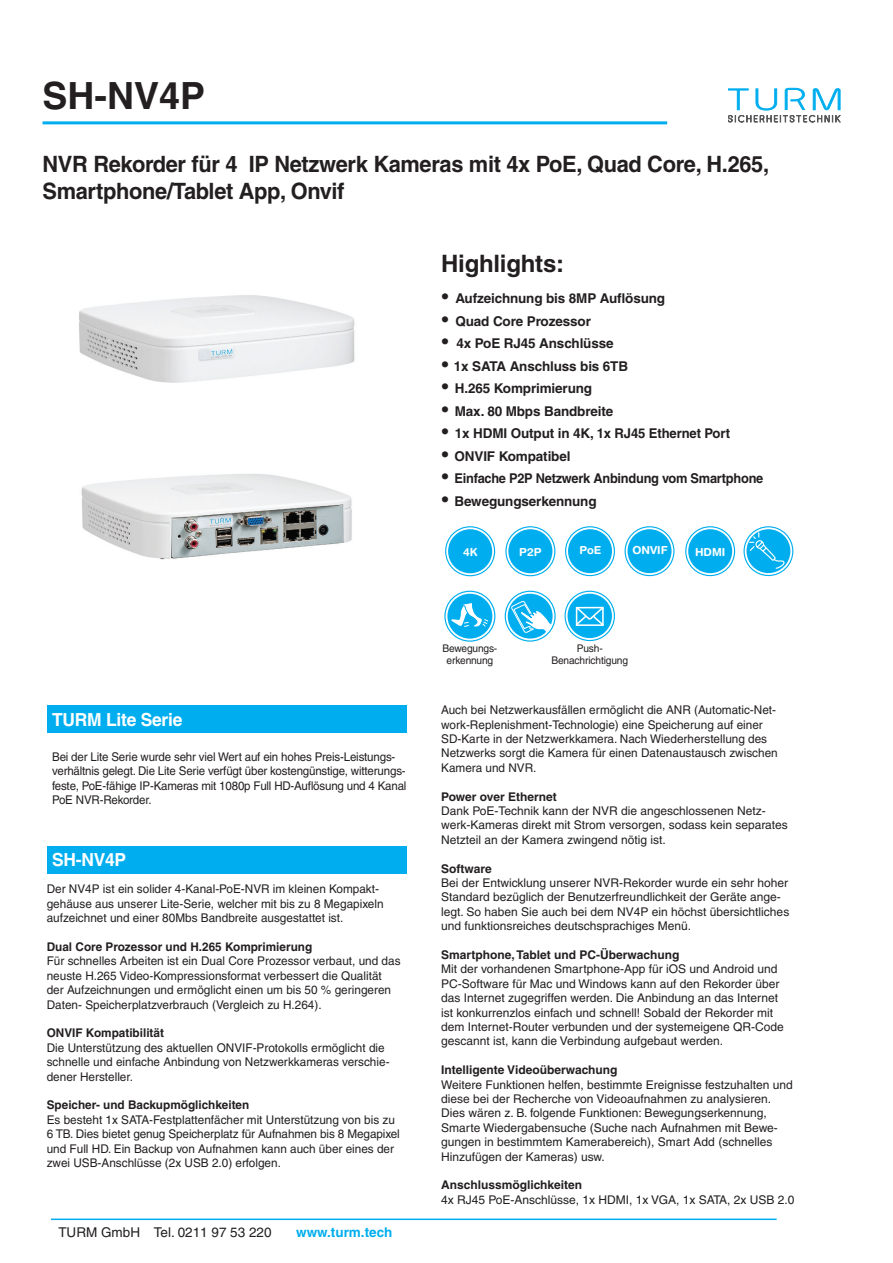
<style>
.page{position:relative;width:893px;height:1263px;background:#fff}
.page>*{position:absolute;margin:0;border:0;box-sizing:border-box;transform-origin:0 0}
.t1{font:700 37.5px "Helvetica";color:#231f20}
.t2{font:700 24px "Helvetica";letter-spacing:-.01em;color:#231f20}
.t3{font:700 22.5px/27px "Helvetica";letter-spacing:-.015em;color:#231f20}
.t4{font:700 18px "Helvetica";letter-spacing:-.015em;color:#fff}
.t5{font:700 13.5px "Helvetica";letter-spacing:-.01em;color:#231f20}
.t6{font:700 13.5px "Helvetica";letter-spacing:-.01em;color:#231f20;scale:.95 1}
.t7{font:13.5px "Helvetica";color:#231f20}
.t8{font:700 13.5px "Helvetica";color:#00aeef}
.t9{font:12px/14.4px "Helvetica";color:#231f20}
.t10{font:12px/14.4px "Helvetica";color:#231f20;scale:.96 1}
.t11{font:700 12px "Helvetica";color:#231f20}
.t12{font:700 11.1px "Helvetica Rounded";color:#fff}
.t13{font:10.5px/12.6px "Helvetica";letter-spacing:-.015em;color:#231f20;text-align:center}
.s1{font-family:"Myriad Pro";font-weight:600;font-size:25.5px}
</style>
<div class="page">
<svg style="left:728px;top:87px;width:113px;height:35px"></svg>
<hr style="left:43px;top:121px;width:624px;height:3px;background:#00aeef">
<div style="left:448px;top:529px;width:44px;height:44px;background:#00aeef;border-radius:50%"></div>
<div style="left:445px;top:526px;width:50px;height:50px;border:1px solid #00aeef;border-radius:50%"></div>
<div style="left:508px;top:529px;width:44px;height:44px;background:#00aeef;border-radius:50%"></div>
<div style="left:505px;top:526px;width:50px;height:50px;border:1px solid #00aeef;border-radius:50%"></div>
<div style="left:47px;top:846px;width:359px;height:27px;background:#00aeef"></div>
<div style="left:47px;top:705px;width:359px;height:27px;background:#00aeef"></div>
<hr style="left:51px;top:1218px;width:726px;height:2px;background:#00aeef">
<div style="left:628px;top:529px;width:43px;height:44px;background:#00aeef;border-radius:50%"></div>
<div style="left:625px;top:526px;width:49px;height:50px;border:1px solid #00aeef;border-radius:50%"></div>
<div style="left:568px;top:529px;width:44px;height:44px;background:#00aeef;border-radius:50%"></div>
<div style="left:565px;top:526px;width:50px;height:50px;border:1px solid #00aeef;border-radius:50%"></div>
<div style="left:688px;top:529px;width:44px;height:44px;background:#00aeef;border-radius:50%"></div>
<div style="left:685px;top:526px;width:50px;height:50px;border:1px solid #00aeef;border-radius:50%"></div>
<div style="left:447px;top:594px;width:45px;height:45px;background:#00aeef;border-radius:50%"></div>
<div style="left:444px;top:591px;width:51px;height:51px;border:1px solid #00aeef;border-radius:50%"></div>
<svg style="left:451px;top:603px;width:38px;height:24px"></svg>
<div style="left:508px;top:594px;width:45px;height:44px;background:#00aeef;border-radius:50%"></div>
<div style="left:505px;top:591px;width:51px;height:51px;border:1px solid #00aeef;border-radius:50%"></div>
<svg style="left:511px;top:601px;width:41px;height:32px"></svg>
<div style="left:568px;top:594px;width:44px;height:44px;background:#00aeef;border-radius:50%"></div>
<div style="left:564px;top:591px;width:51px;height:50px;border:1px solid #00aeef;border-radius:50%"></div>
<svg style="left:575px;top:606px;width:29px;height:20px"></svg>
<svg style="left:746px;top:529px;width:44px;height:44px"></svg>
<div style="left:743px;top:526px;width:50px;height:50px;border:1px solid #00aeef;border-radius:50%"></div>
<svg style="left:748px;top:532px;width:39px;height:38px"></svg>
<img style="left:79px;top:295px;width:276px;height:88px">
<img style="left:81px;top:474px;width:271px;height:86px">
<h1 class="t1" style="left:43px;top:73px;width:164px">SH-NV4P</h1>
<h3 class="t3" style="left:43px;top:150px;width:728px">NVR Rekorder für 4 IP Netzwerk Kameras mit 4x PoE, Quad Core, H.265,<br>Smartphone/Tablet App, Onvif</h3>
<h2 class="t2" style="left:441px;top:248px;width:124px">Highlights:</h2>
<p class="t5" style="left:441px;top:290px;width:226px"><span class="s1">•</span> Aufzeichnung bis 8MP Auflösung</p>
<p class="t5" style="left:441px;top:313px;width:151px"><span class="s1">•</span> Quad Core Prozessor</p>
<p class="t5" style="left:441px;top:335px;width:174px"><span class="s1">•</span> 4x PoE RJ45 Anschlüsse</p>
<p class="t5" style="left:441px;top:358px;width:188px"><span class="s1">•</span> 1x SATA Anschluss bis 6TB</p>
<p class="t5" style="left:441px;top:380px;width:153px"><span class="s1">•</span> H.265 Komprimierung</p>
<p class="t5" style="left:441px;top:403px;width:174px"><span class="s1">•</span> Max. 80 Mbps Bandbreite</p>
<p class="t5" style="left:441px;top:425px;width:290px"><span class="s1">•</span> 1x HDMI Output in 4K, 1x RJ45 Ethernet Port</p>
<p class="t5" style="left:441px;top:448px;width:131px"><span class="s1">•</span> ONVIF Kompatibel</p>
<p class="t6" style="left:441px;top:470px;width:341px"><span class="s1">•</span> Einfache P2P Netzwerk Anbindung vom Smartphone</p>
<p class="t5" style="left:441px;top:493px;width:157px"><span class="s1">•</span> Bewegungserkennung</p>
<p class="t12" style="left:463px;top:545px;width:16px">4K</p>
<p class="t12" style="left:519px;top:545px;width:24px">P2P</p>
<p class="t12" style="left:580px;top:544px;width:23px">PoE</p>
<p class="t12" style="left:632px;top:544px;width:37px">ONVIF</p>
<p class="t12" style="left:695px;top:545px;width:32px">HDMI</p>
<h3 class="t4" style="left:52px;top:709px;width:132px">TURM Lite Serie</h3>
<p class="t10" style="left:52px;top:749px;width:371px">Bei der Lite Serie wurde sehr viel Wert auf ein hohes Preis-Leistungs&shy;verhältnis gelegt. Die Lite Serie verfügt über kostengünstige, witterungs&shy;feste, PoE-fähige IP-Kameras mit 1080p Full HD-Auflösung und 4 Kanal PoE NVR-Rekorder.</p>
<h3 class="t4" style="left:52px;top:849px;width:76px">SH-NV4P</h3>
<p class="t9" style="left:47px;top:882px;width:338px">Der NV4P ist ein solider 4-Kanal-PoE-NVR im kleinen Kompakt&shy;gehäuse aus unserer Lite-Serie, welcher mit bis zu 8 Megapixeln aufzeichnet und einer 80Mbs Bandbreite ausgestattet ist.</p>
<p class="t11" style="left:47px;top:939px;width:267px">Dual Core Prozessor und H.265 Komprimierung</p>
<p class="t9" style="left:47px;top:954px;width:355px">Für schnelles Arbeiten ist ein Dual Core Prozessor verbaut, und das neuste H.265 Video-Kompressionsformat verbessert die Qualität der Aufzeichnungen und ermöglicht einen um bis 50 % geringeren Daten- Speicherplatzverbrauch (Vergleich zu H.264).</p>
<p class="t11" style="left:47px;top:1026px;width:119px">ONVIF Kompatibilität</p>
<p class="t9" style="left:47px;top:1040px;width:344px">Die Unterstützung des aktuellen ONVIF-Protokolls ermöglicht die schnelle und einfache Anbindung von Netzwerkkameras verschie&shy;dener Hersteller.</p>
<p class="t11" style="left:47px;top:1098px;width:204px">Speicher- und Backupmöglichkeiten</p>
<p class="t9" style="left:47px;top:1112px;width:355px">Es besteht 1x SATA-Festplattenfächer mit Unterstützung von bis zu 6 TB. Dies bietet genug Speicherplatz für Aufnahmen bis 8 Megapixel und Full HD. Ein Backup von Aufnahmen kann auch über eines der zwei USB-Anschlüsse (2x USB 2.0) erfolgen.</p>
<p class="t7" style="left:58px;top:1225px;width:215px">TURM GmbH Tel. 0211 97 53 220</p>
<p class="t8" style="left:296px;top:1224px;width:98px">www.turm.tech</p>
<p class="t13" style="left:442px;top:642px;width:56px">Bewegungs&shy;erkennung</p>
<p class="t13" style="left:551px;top:642px;width:78px">Push-<br>Benachrichtigung</p>
<p class="t9" style="left:441px;top:703px;width:338px">Auch bei Netzwerkausfällen ermöglicht die ANR (Automatic-Net&shy;work-Replenishment-Technologie) eine Speicherung auf einer SD-Karte in der Netzwerkkamera. Nach Wiederherstellung des Netzwerks sorgt die Kamera für einen Datenaustausch zwischen Kamera und NVR.</p>
<p class="t11" style="left:441px;top:789px;width:117px">Power over Ethernet</p>
<p class="t9" style="left:441px;top:803px;width:348px">Dank PoE-Technik kann der NVR die angeschlossenen Netz&shy;werk-Kameras direkt mit Strom versorgen, sodass kein separates<br>Netzteil an der Kamera zwingend nötig ist.</p>
<p class="t11" style="left:441px;top:861px;width:52px">Software</p>
<p class="t9" style="left:441px;top:875px;width:350px">Bei der Entwicklung unserer NVR-Rekorder wurde ein sehr hoher Standard bezüglich der Benutzerfreundlichkeit der Geräte ange&shy;legt. So haben Sie auch bei dem NV4P ein höchst übersichtliches und funktionsreiches deutschsprachiges Menü.</p>
<p class="t11" style="left:441px;top:947px;width:240px">Smartphone, Tablet und PC-Überwachung</p>
<p class="t9" style="left:441px;top:962px;width:344px">Mit der vorhandenen Smartphone-App für iOS und Android und PC-Software für Mac und Windows kann auf den Rekorder über das Internet zugegriffen werden. Die Anbindung an das Internet ist konkurrenzlos einfach und schnell! Sobald der Rekorder mit dem Internet-Router verbunden und der systemeigene QR-Code gescannt ist, kann die Verbindung aufgebaut werden.</p>
<p class="t11" style="left:441px;top:1063px;width:178px">Intelligente Videoüberwachung</p>
<p class="t9" style="left:441px;top:1077px;width:353px">Weitere Funktionen helfen, bestimmte Ereignisse festzuhalten und diese bei der Recherche von Videoaufnahmen zu analysieren.<br>Dies wären z. B. folgende Funktionen: Bewegungserkennung, Smarte Wiedergabensuche (Suche nach Aufnahmen mit Bewe&shy;gungen in bestimmtem Kamerabereich), Smart Add (schnelles Hinzufügen der Kameras) usw.</p>
<p class="t11" style="left:441px;top:1178px;width:143px">Anschlussmöglichkeiten</p>
<p class="t9" style="left:441px;top:1192px;width:355px">4x RJ45 PoE-Anschlüsse, 1x HDMI, 1x VGA, 1x SATA, 2x USB 2.0</p>
</div>
